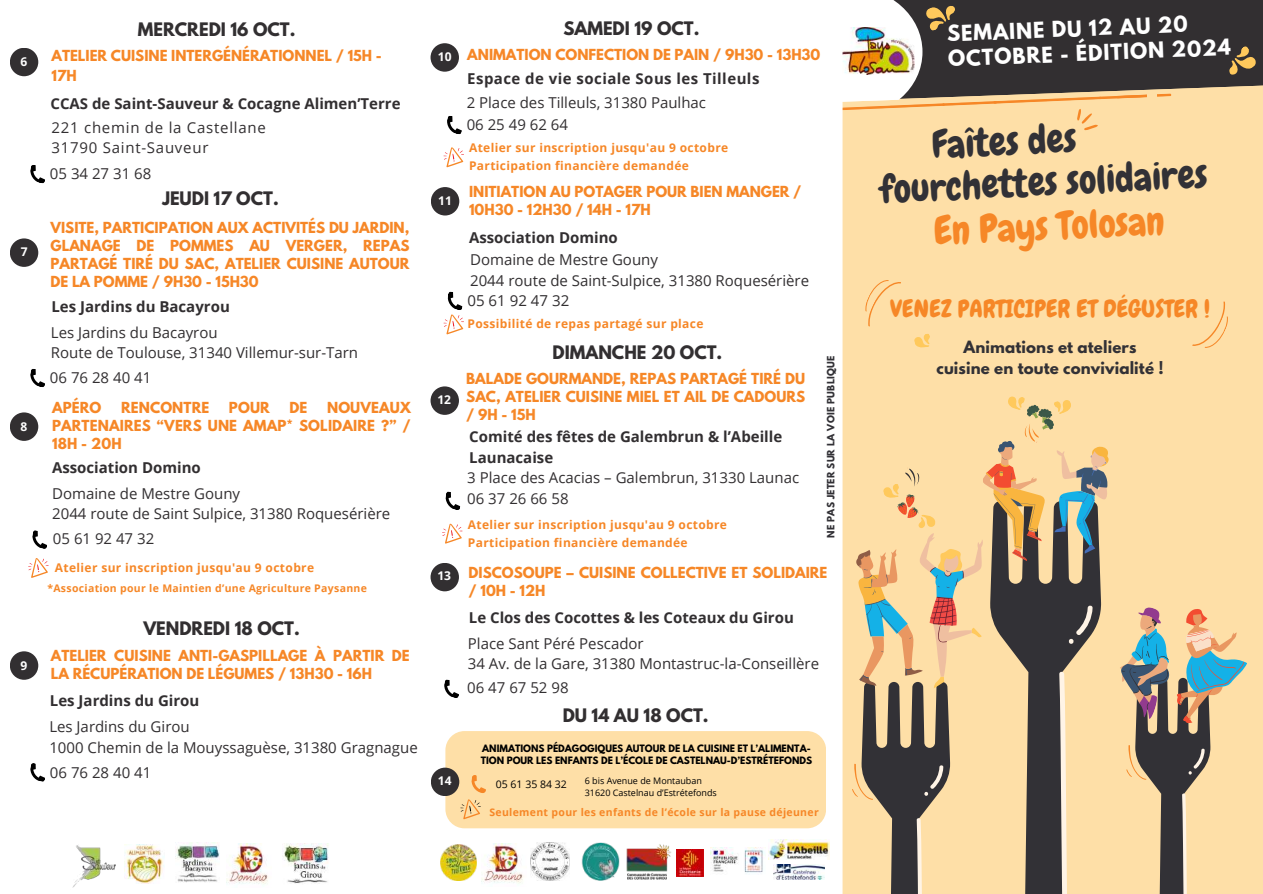
<style>
.page{position:relative;width:1263px;height:894px;background:#fff}
.page>*{position:absolute;margin:0;border:0;box-sizing:border-box;transform-origin:0 0}
.t1{font:38.55px/42.3px "Chewy";color:#323136}
.t2{font:38.55px "Chewy";color:#f68727}
.t3{font:24px "Chewy";letter-spacing:.015em;color:#f68727}
.t4{font:700 19.5px/24.6px "League Spartan";color:#fff}
.t5{font:700 16.5px "League Spartan";color:#322f31}
.t6{font:15px/20.2px "Open Sans";color:#322f31}
.t7{font:700 15px/20.2px "Open Sans";color:#322f31}
.t8{font:700 15px/20.2px "League Spartan";letter-spacing:.01em;color:#323136;text-align:center}
.t9{font:15px/20.2px "Open Sans";letter-spacing:.05em;color:#322f31}
.t10{font:700 15px "Open Sans";letter-spacing:.03em;color:#322f31}
.t11{font:700 13.5px/18px "League Spartan";color:#f68727}
.t12{font:700 12px/18px "Open Sans";letter-spacing:.03em;color:#f68727}
.t13{font:700 12px "Open Sans";color:#fff}
.t14{font:700 10.5px "Open Sans";letter-spacing:.03em;color:#f68727}
.t15{font:10.5px "Open Sans";color:#000}
.t16{font:700 9px/12px "League Spartan";color:#000}
.t17{font:9px/12px "Open Sans";color:#000}
.t18{font:700 9px "League Spartan";letter-spacing:.03em;color:#323136}
</style>
<div class="page">
<div style="left:0;top:0;width:1263px;height:893px;background:#fedfa7"></div>
<svg style="left:1171px;top:0;width:92px;height:96px;background:#47413d"></svg>
<svg style="left:1228px;top:45px;width:31px;height:30px"></svg>
<svg style="left:852px;top:396px;width:395px;height:497px"></svg>
<svg style="left:843px;top:0;width:328px;height:131px"></svg>
<div style="left:0;top:0;width:843px;height:893px;background:#fff"></div>
<svg style="left:865px;top:280px;width:36px;height:47px"></svg>
<svg style="left:1192px;top:301px;width:36px;height:47px"></svg>
<svg style="left:914px;top:334px;width:16px;height:14px"></svg>
<svg style="left:30px;top:165px;width:15px;height:19px"></svg>
<div style="left:10px;top:48px;width:28px;height:28px;background:#322f31;border-radius:50%"></div>
<div style="left:430px;top:43px;width:29px;height:29px;background:#322f31;border-radius:50%"></div>
<div style="left:431px;top:187px;width:28px;height:28px;background:#322f31;border-radius:50%"></div>
<div style="left:10px;top:238px;width:28px;height:29px;background:#322f31;border-radius:50%"></div>
<div style="left:10px;top:412px;width:28px;height:29px;background:#322f31;border-radius:50%"></div>
<img style="left:72px;top:845px;width:44px;height:43px">
<img style="left:176px;top:842px;width:43px;height:40px">
<img style="left:283px;top:843px;width:46px;height:41px">
<img style="left:440px;top:844px;width:36px;height:36px">
<img style="left:125px;top:844px;width:39px;height:39px">
<img style="left:226px;top:843px;width:42px;height:41px">
<img style="left:481px;top:843px;width:42px;height:40px">
<svg style="left:28px;top:558px;width:20px;height:20px"></svg>
<div style="left:10px;top:651px;width:28px;height:28px;background:#322f31;border-radius:50%"></div>
<div style="left:430px;top:562px;width:29px;height:29px;background:#322f31;border-radius:50%"></div>
<div style="left:430px;top:386px;width:29px;height:29px;background:#322f31;border-radius:50%"></div>
<div style="left:445px;top:730px;width:381px;height:98px;background:#fedfa7;border-radius:19px"></div>
<svg style="left:30px;top:369px;width:15px;height:18px"></svg>
<svg style="left:443px;top:147px;width:21px;height:20px"></svg>
<svg style="left:32px;top:530px;width:15px;height:19px"></svg>
<svg style="left:447px;top:116px;width:15px;height:19px"></svg>
<svg style="left:443px;top:291px;width:21px;height:43px"></svg>
<svg style="left:30px;top:763px;width:15px;height:19px"></svg>
<svg style="left:445px;top:491px;width:16px;height:19px"></svg>
<svg style="left:444px;top:679px;width:15px;height:19px"></svg>
<svg style="left:442px;top:523px;width:20px;height:20px"></svg>
<div style="left:431px;top:767px;width:28px;height:28px;background:#322f31;border-radius:50%"></div>
<svg style="left:471px;top:775px;width:15px;height:18px"></svg>
<svg style="left:460px;top:799px;width:20px;height:20px"></svg>
<img style="left:531px;top:842px;width:38px;height:38px">
<img style="left:769px;top:839px;width:60px;height:20px">
<img style="left:581px;top:842px;width:39px;height:39px">
<img style="left:626px;top:844px;width:45px;height:35px">
<img style="left:774px;top:864px;width:50px;height:15px">
<img style="left:676px;top:849px;width:27px;height:26px">
<img style="left:711px;top:847px;width:55px;height:27px">
<p class="t13" style="left:21px;top:53px;width:8px">6</p>
<p class="t13" style="left:21px;top:243px;width:8px">7</p>
<p class="t13" style="left:21px;top:417px;width:8px">8</p>
<p class="t13" style="left:21px;top:656px;width:8px">9</p>
<p class="t5" style="left:138px;top:22px;width:159px">MERCREDI 16 OCT.</p>
<p class="t11" style="left:51px;top:47px;width:332px;line-height:20.2px">ATELIER CUISINE INTERGÉNÉRATIONNEL / 15H -<br>17H</p>
<p class="t7" style="left:51px;top:93px;width:352px">CCAS de Saint-Sauveur &amp; Cocagne Alimen’Terre</p>
<p class="t9" style="left:51px;top:117px;width:216px">221 chemin de la Castellane<br>31790 Saint-Sauveur</p>
<p class="t6" style="left:50px;top:163px;width:103px">05 34 27 31 68</p>
<p class="t5" style="left:162px;top:190px;width:118px">JEUDI 17 OCT.</p>
<p class="t11" style="left:51px;top:221px;width:360px;text-align:justify">VISITE, PARTICIPATION AUX ACTIVITÉS DU JARDIN, GLANAGE DE POMMES AU VERGER, REPAS PARTAGÉ TIRÉ DU SAC, ATELIER CUISINE AUTOUR DE LA POMME / 9H30 - 15H30</p>
<p class="t7" style="left:51px;top:296px;width:180px">Les Jardins du Bacayrou</p>
<p class="t6" style="left:51px;top:322px;width:309px">Les Jardins du Bacayrou<br>Route de Toulouse, 31340 Villemur-sur-Tarn</p>
<p class="t6" style="left:50px;top:367px;width:103px">06 76 28 40 41</p>
<p class="t11" style="left:52px;top:400px;width:51px">APÉRO</p>
<p class="t11" style="left:121px;top:400px;width:90px">RENCONTRE</p>
<p class="t11" style="left:229px;top:400px;width:42px">POUR</p>
<p class="t11" style="left:289px;top:400px;width:19px">DE</p>
<p class="t11" style="left:52px;top:400px;width:360px;text-align:justify;text-indent:275px">NOUVEAUX PARTENAIRES “VERS UNE AMAP* SOLIDAIRE ?” / 18H - 20H</p>
<p class="t7" style="left:52px;top:457px;width:150px">Association Domino</p>
<p class="t6" style="left:52px;top:482px;width:340px">Domaine de Mestre Gouny<br>2044 route de Saint Sulpice, 31380 Roquesérière</p>
<p class="t6" style="left:53px;top:528px;width:103px">05 61 92 47 32</p>
<p class="t12" style="left:55px;top:558px;width:261px">Atelier sur inscription jusqu'au 9 octobre</p>
<p class="t14" style="left:47px;top:581px;width:321px">*Association pour le Maintien d’une Agriculture Paysanne</p>
<p class="t5" style="left:143px;top:620px;width:158px">VENDREDI 18 OCT.</p>
<p class="t11" style="left:51px;top:647px;width:360px">ATELIER CUISINE ANTI-GASPILLAGE À PARTIR DE<br>LA RÉCUPÉRATION DE LÉGUMES / 13H30 - 16H</p>
<p class="t7" style="left:50px;top:690px;width:151px">Les Jardins du Girou</p>
<p class="t6" style="left:49px;top:716px;width:370px">Les Jardins du Girou<br>1000 Chemin de la Mouyssaguèse, 31380 Gragnague</p>
<p class="t6" style="left:50px;top:761px;width:103px">06 76 28 40 41</p>
<p class="t13" style="left:438px;top:49px;width:15px">10</p>
<p class="t13" style="left:438px;top:192px;width:15px">11</p>
<p class="t13" style="left:437px;top:391px;width:15px">12</p>
<p class="t13" style="left:437px;top:567px;width:15px">13</p>
<p class="t13" style="left:438px;top:772px;width:15px">14</p>
<p class="t5" style="left:563px;top:20px;width:138px">SAMEDI 19 OCT.</p>
<p class="t11" style="left:467px;top:47px;width:355px">ANIMATION CONFECTION DE PAIN / 9H30 - 13H30</p>
<p class="t10" style="left:467px;top:68px;width:294px">Espace de vie sociale Sous les Tilleuls</p>
<p class="t6" style="left:467px;top:92px;width:241px">2 Place des Tilleuls, 31380 Paulhac</p>
<p class="t6" style="left:467px;top:114px;width:103px">06 25 49 62 64</p>
<p class="t12" style="left:469px;top:139px;width:261px">Atelier sur inscription jusqu'au 9 octobre<br>Participation financière demandée</p>
<p class="t11" style="left:469px;top:184px;width:334px">INITIATION AU POTAGER POUR BIEN MANGER /<br>10H30 - 12H30 / 14H - 17H</p>
<p class="t7" style="left:469px;top:226px;width:150px">Association Domino</p>
<p class="t6" style="left:470px;top:249px;width:340px">Domaine de Mestre Gouny<br>2044 route de Saint-Sulpice, 31380 Roquesérière</p>
<p class="t6" style="left:467px;top:290px;width:103px">05 61 92 47 32</p>
<p class="t12" style="left:467px;top:314px;width:238px">Possibilité de repas partagé sur place</p>
<p class="t5" style="left:553px;top:344px;width:171px">DIMANCHE 20 OCT.</p>
<p class="t11" style="left:466px;top:371px;width:340px;text-align:justify">BALADE GOURMANDE, REPAS PARTAGÉ TIRÉ DU SAC, ATELIER CUISINE MIEL ET AIL DE CADOURS / 9H - 15H</p>
<p class="t7" style="left:469px;top:426px;width:314px">Comité des fêtes de Galembrun &amp; l’Abeille<br>Launacaise</p>
<p class="t6" style="left:467px;top:467px;width:333px">3 Place des Acacias – Galembrun, 31330 Launac</p>
<p class="t6" style="left:467px;top:488px;width:103px">06 37 26 66 58</p>
<p class="t12" style="left:468px;top:515px;width:261px">Atelier sur inscription jusqu'au 9 octobre<br>Participation financière demandée</p>
<p class="t18" style="left:826px;top:538px;width:184px;rotate:-90deg">NE PAS JETER SUR LA VOIE PUBLIQUE</p>
<p class="t11" style="left:469px;top:565px;width:360px">DISCOSOUPE – CUISINE COLLECTIVE ET SOLIDAIRE / 10H - 12H</p>
<p class="t7" style="left:469px;top:607px;width:326px">Le Clos des Cocottes &amp; les Coteaux du Girou</p>
<p class="t6" style="left:468px;top:632px;width:353px">Place Sant Péré Pescador<br>34 Av. de la Gare, 31380 Montastruc-la-Conseillère</p>
<p class="t6" style="left:467px;top:677px;width:103px">06 47 67 52 98</p>
<p class="t5" style="left:563px;top:706px;width:148px">DU 14 AU 18 OCT.</p>
<p class="t16" style="left:481px;top:743px;width:333px">ANIMATIONS PÉDAGOGIQUES AUTOUR DE LA CUISINE ET L’ALIMENTA-<br>TION POUR LES ENFANTS DE L’ÉCOLE DE CASTELNAU-D’ESTRÉTEFONDS</p>
<p class="t15" style="left:496px;top:776px;width:72px">05 61 35 84 32</p>
<p class="t17" style="left:585px;top:773px;width:134px">6 bis Avenue de Montauban<br>31620 Castelnau d’Estrétefonds</p>
<p class="t14" style="left:489px;top:804px;width:331px">Seulement pour les enfants de l’école sur la pause déjeuner</p>
<h3 class="t4" style="left:947px;top:23px;width:284px;rotate:-2deg">SEMAINE DU 12 AU 20<br>OCTOBRE - ÉDITION 2024</h3>
<h1 class="t1" style="left:876px;top:127px;width:330px;text-indent:55px;rotate:-3deg">Faîtes des fourchettes solidaires</h1>
<h1 class="t2" style="left:933px;top:207px;width:232px;rotate:-3deg">En Pays Tolosan</h1>
<h2 class="t3" style="left:890px;top:293px;width:321px">VENEZ PARTICIPER ET DÉGUSTER !</h2>
<p class="t8" style="left:936px;top:339px;width:229px">Animations et ateliers cuisine en toute convivialité !</p>
</div>
